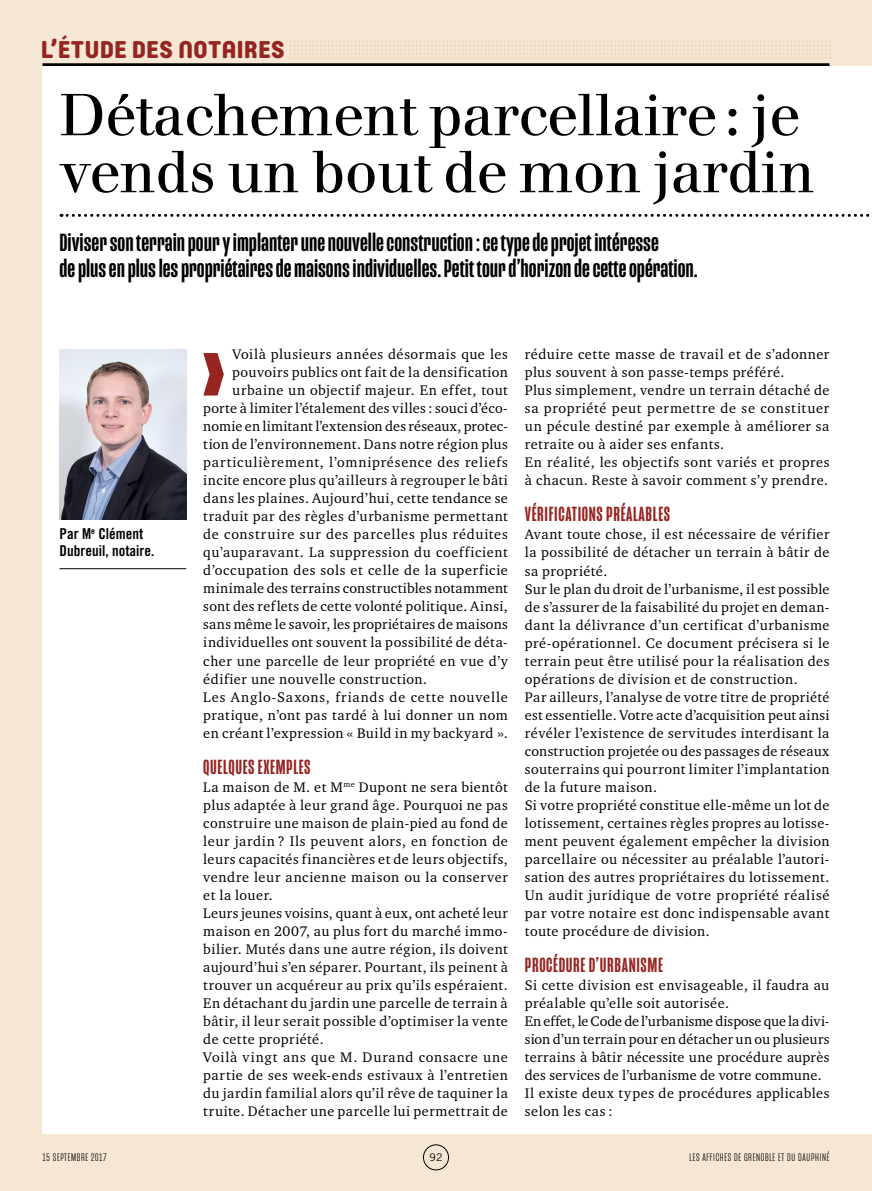
<style>
.page{position:relative;width:872px;height:1191px;background:#f5e7d3}
.page>*{position:absolute;margin:0;border:0;box-sizing:border-box;transform-origin:0 0}
.t1{font:58.5px/57px "Walbaum";letter-spacing:-.01em;color:#000}
.t2{font:500 25.5px/25.5px "Mongoose";color:#000}
.t3{font:800 24px "Core Mellow 75";letter-spacing:-.005em;color:#962522}
.t4{font:500 21px "Mongoose";letter-spacing:.03em;color:#962522}
.t5{font:15px/16.5px "Trade Gothic LT Std Bd Cn 20";color:#000}
.t6{font:14.25px/18px "Charter ITC Std";letter-spacing:.035em;color:#000}
.t7{font:14.25px "Charter ITC Std";letter-spacing:.055em;color:#000}
.t8{font:14.25px "Charter ITC Std";letter-spacing:.01em;color:#000}
.t9{font:14.25px "Charter ITC Std";letter-spacing:.015em;color:#000}
.t10{font:14.25px "Charter ITC Std";letter-spacing:.06em;color:#000}
.t11{font:300 11.25px "Mongoose";letter-spacing:.06em;color:#000}
.t12{font:10.5px "Trade Gothic LT Std";color:#000}
</style>
<div class="page">
<div style="left:423px;top:1144px;width:26px;height:26px;border:1px solid #000;border-radius:50%"></div>
<hr style="left:43px;top:63px;width:786px;height:3px;background:#000">
<div style="left:43px;top:66px;width:829px;height:1067px;background:#fff"></div>
<svg style="left:61px;top:214px;width:809px;height:3px"></svg>
<hr style="left:60px;top:568px;width:126px;height:1px;background:#000">
<img style="left:60px;top:350px;width:126px;height:169px">
<svg style="left:203px;top:353px;width:21px;height:42px"></svg>
<img style="left:289px;top:40px;width:542px;height:19px">
<h3 class="t3" style="left:41px;top:32px;width:245px">L’ÉTUDE DES NOTAIRES</h3>
<h1 class="t1" style="left:60px;top:87px;width:757px">Détachement parcellaire : je vends un bout de mon jardin</h1>
<h2 class="t2" style="left:60px;top:230px;width:640px">Diviser son terrain pour y implanter une nouvelle construction : ce type de projet intéresse<br>de plus en plus les propriétaires de maisons individuelles. Petit tour d’horizon de cette opération.</h2>
<p class="t5" style="left:60px;top:525px;width:96px">Par M<sup>e</sup> Clément<br>Dubreuil, notaire.</p>
<p class="t6" style="left:232px;top:345px;width:277px">Voilà plusieurs années désormais que les</p>
<p class="t6" style="left:232px;top:363px;width:277px">pouvoirs publics ont fait de la densification</p>
<p class="t6" style="left:232px;top:381px;width:277px">urbaine un objectif majeur. En effet, tout</p>
<p class="t6" style="left:203px;top:399px;width:306px">porte à limiter l’étalement des villes : souci d’éco-</p>
<p class="t8" style="left:203px;top:418px;width:306px">nomie en limitant l’extension des réseaux, protec-</p>
<p class="t6" style="left:203px;top:435px;width:306px">tion de l’environnement. Dans notre région plus</p>
<p class="t10" style="left:203px;top:454px;width:306px">particulièrement, l’omniprésence des reliefs</p>
<p class="t6" style="left:203px;top:471px;width:306px">incite encore plus qu’ailleurs à regrouper le bâti</p>
<p class="t6" style="left:203px;top:489px;width:306px">dans les plaines. Aujourd’hui, cette tendance se</p>
<p class="t6" style="left:203px;top:507px;width:306px">traduit par des règles d’urbanisme permettant</p>
<p class="t7" style="left:203px;top:526px;width:306px">de construire sur des parcelles plus réduites</p>
<p class="t6" style="left:203px;top:543px;width:306px">qu’auparavant. La suppression du coefficient</p>
<p class="t6" style="left:203px;top:561px;width:306px">d’occupation des sols et celle de la superficie</p>
<p class="t6" style="left:203px;top:579px;width:306px">minimale des terrains constructibles notamment</p>
<p class="t6" style="left:203px;top:597px;width:306px">sont des reflets de cette volonté politique. Ainsi,</p>
<p class="t9" style="left:203px;top:615px;width:306px">sans même le savoir, les propriétaires de maisons</p>
<p class="t6" style="left:203px;top:633px;width:306px">individuelles ont souvent la possibilité de déta-</p>
<p class="t6" style="left:203px;top:651px;width:306px">cher une parcelle de leur propriété en vue d’y</p>
<p class="t6" style="left:203px;top:669px;width:225px">édifier une nouvelle construction.</p>
<p class="t7" style="left:203px;top:687px;width:306px">Les Anglo-Saxons, friands de cette nouvelle</p>
<p class="t6" style="left:203px;top:705px;width:306px">pratique, n’ont pas tardé à lui donner un nom</p>
<p class="t6" style="left:203px;top:723px;width:306px">en créant l’expression « Build in my backyard ».</p>
<h3 class="t4" style="left:203px;top:754px;width:109px">QUELQUES EXEMPLES</h3>
<p class="t6" style="left:203px;top:777px;width:306px">La maison de M. et M<sup>me</sup> Dupont ne sera bientôt plus adaptée à leur grand âge. Pourquoi ne pas construire une maison de plain-pied au fond de leur jardin ? Ils peuvent alors, en fonction de leurs capacités financières et de leurs objectifs, vendre leur ancienne maison ou la conserver et la louer.<br>Leurs jeunes voisins, quant à eux, ont acheté leur maison en 2007, au plus fort du marché immo&shy;bilier. Mutés dans une autre région, ils doivent aujourd’hui s’en séparer. Pourtant, ils peinent à trouver un acquéreur au prix qu’ils espéraient.<br>En détachant du jardin une parcelle de terrain à bâtir, il leur serait possible d’optimiser la vente de cette propriété.<br>Voilà vingt ans que M. Durand consacre une partie de ses week-ends estivaux à l’entretien du jardin familial alors qu’il rêve de taquiner la truite. Détacher une parcelle lui permettrait de</p>
<p class="t6" style="left:525px;top:345px;width:306px">réduire cette masse de travail et de s’adonner plus souvent à son passe-temps préféré.<br>Plus simplement, vendre un terrain détaché de sa propriété peut permettre de se constituer un pécule destiné par exemple à améliorer sa retraite ou à aider ses enfants.<br>En réalité, les objectifs sont variés et propres à chacun. Reste à savoir comment s’y prendre.</p>
<h3 class="t4" style="left:525px;top:502px;width:147px">VÉRIFICATIONS PRÉALABLES</h3>
<p class="t6" style="left:525px;top:525px;width:306px">Avant toute chose, il est nécessaire de vérifier la possibilité de détacher un terrain à bâtir de sa propriété.<br>Sur le plan du droit de l’urbanisme, il est possible de s’assurer de la faisabilité du projet en deman&shy;dant la délivrance d’un certificat d’urbanisme pré-opérationnel. Ce document précisera si le terrain peut être utilisé pour la réalisation des opérations de division et de construction.<br>Par ailleurs, l’analyse de votre titre de propriété est essentielle. Votre acte d’acquisition peut ainsi révéler l’existence de servitudes interdisant la construction projetée ou des passages de réseaux souterrains qui pourront limiter l’implantation de la future maison.<br>Si votre propriété constitue elle-même un lot de lotissement, certaines règles propres au lotisse&shy;ment peuvent également empêcher la division parcellaire ou nécessiter au préalable l’autori&shy;sation des autres propriétaires du lotissement.<br>Un audit juridique de votre propriété réalisé par votre notaire est donc indispensable avant toute procédure de division.</p>
<h3 class="t4" style="left:525px;top:952px;width:140px">PROCÉDURE D’URBANISME</h3>
<p class="t6" style="left:525px;top:975px;width:306px">Si cette division est envisageable, il faudra au préalable qu’elle soit autorisée.<br>En effet, le Code de l’urbanisme dispose que la divi&shy;sion d’un terrain pour en détacher un ou plusieurs terrains à bâtir nécessite une procédure auprès des services de l’urbanisme de votre commune.<br>Il existe deux types de procédures applicables selon les cas :</p>
<p class="t11" style="left:43px;top:1151px;width:66px">15 SEPTEMBRE 2017</p>
<p class="t12" style="left:429px;top:1151px;width:14px">92</p>
<p class="t11" style="left:689px;top:1151px;width:141px">LES AFFICHES DE GRENOBLE ET DU DAUPHINÉ</p>
</div>
